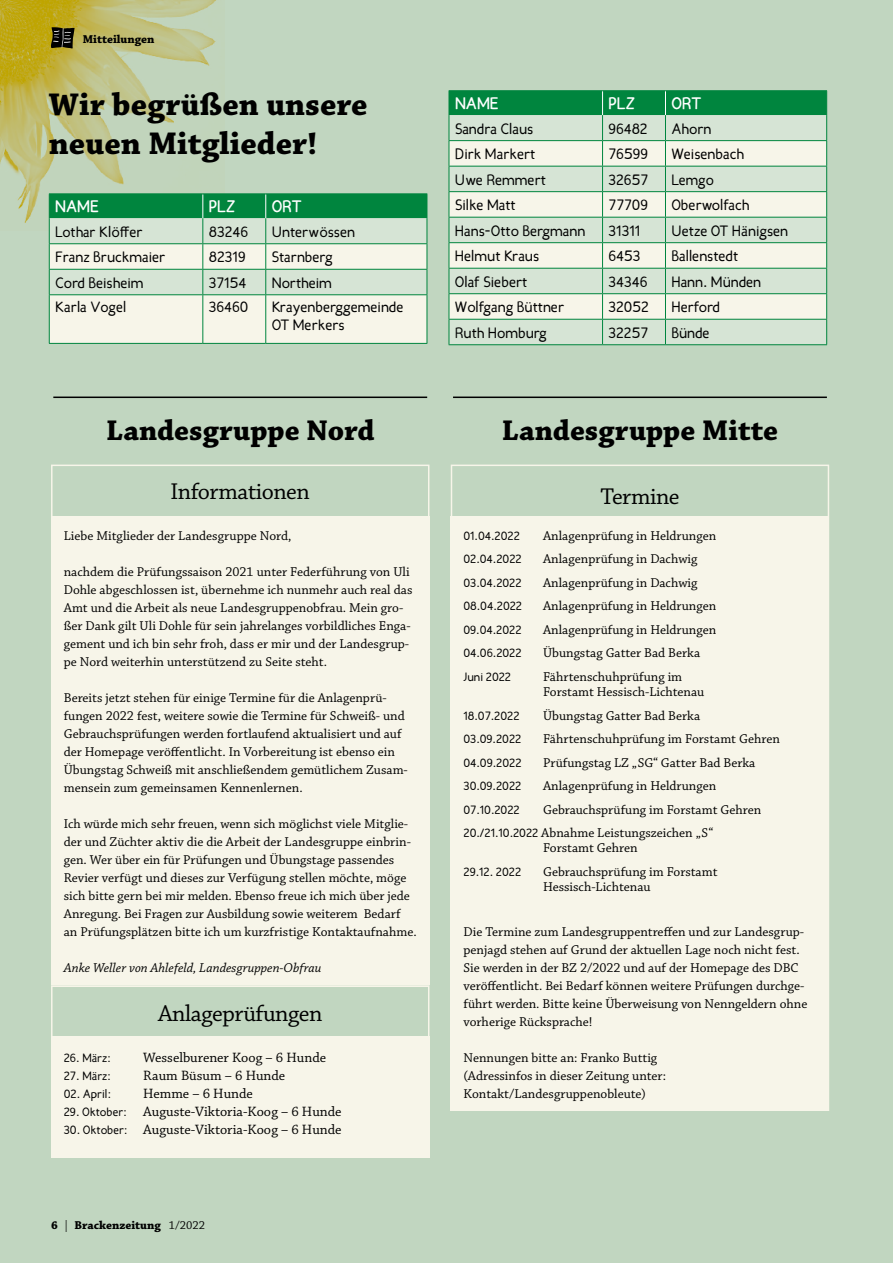
<style>
.page{position:relative;width:893px;height:1263px;background:#c1d6c0}
.page>*{position:absolute;margin:0;border:0;box-sizing:border-box;transform-origin:0 0}
.t1{font:700 33px/39.6px "Chaparral Pro";color:#000}
.t2{font:700 30px "Chaparral Pro";color:#000}
.t3{font:24px "Chaparral Pro";letter-spacing:-.02em;color:#000}
.t4{font:700 16.5px "Candela";color:#fff}
.t5{font:15px/18px "Candela";color:#000}
.t6{font:14.25px "Chaparral Pro";color:#000}
.t7{font:13.5px/18px "Chaparral Pro";color:#000}
.t8{font:italic 13.5px "Chaparral Pro";color:#000}
.t9{font:12px "Candela";color:#000}
.t10{font:700 12px "Chaparral Pro";color:#000}
.s1{font-family:"Candela";font-size:12px}
.s2{font-weight:400}
</style>
<div class="page">
<div style="left:51px;top:517px;width:378px;height:468px;background:#f7f5e9"></div>
<div style="left:51px;top:1036px;width:378px;height:121px;background:#f7f5e9"></div>
<div style="left:451px;top:517px;width:378px;height:594px;background:#f7f5e9"></div>
<hr style="left:53px;top:396px;width:374px;height:2px;background:#000">
<hr style="left:453px;top:396px;width:374px;height:2px;background:#000">
<div style="left:51px;top:985px;width:378px;height:173px;border:2px solid #f7f5e9"></div>
<img style="left:0;top:0;width:217px;height:230px">
<hr style="left:49px;top:343px;width:154px;height:1px;background:#00853e">
<hr style="left:203px;top:343px;width:63px;height:1px;background:#00853e">
<hr style="left:266px;top:343px;width:161px;height:1px;background:#00853e">
<hr style="left:49px;top:193px;width:154px;height:1px;background:#00853e">
<hr style="left:203px;top:193px;width:63px;height:1px;background:#00853e">
<hr style="left:266px;top:193px;width:161px;height:1px;background:#00853e">
<svg style="left:49px;top:194px;width:379px;height:149px;background:#bddac1"></svg>
<hr style="left:449px;top:344px;width:154px;height:1px;background:#00853e">
<hr style="left:603px;top:344px;width:62px;height:1px;background:#00853e">
<hr style="left:665px;top:344px;width:162px;height:1px;background:#00853e">
<hr style="left:449px;top:90px;width:154px;height:1px;background:#00853e">
<hr style="left:603px;top:90px;width:62px;height:1px;background:#00853e">
<hr style="left:665px;top:90px;width:162px;height:1px;background:#00853e">
<svg style="left:449px;top:91px;width:378px;height:253px;background:#c6ddc8"></svg>
<svg style="left:51px;top:27px;width:24px;height:22px"></svg>
<p class="t10" style="left:83px;top:32px;width:73px">Mitteilungen</p>
<h1 class="t1" style="left:49px;top:85px;width:320px">Wir begrüßen unsere neuen Mitglieder!</h1>
<p class="t4" style="left:55px;top:196px;width:45px">NAME</p>
<p class="t4" style="left:209px;top:196px;width:28px">PLZ</p>
<p class="t4" style="left:272px;top:196px;width:31px">ORT</p>
<p class="t5" style="left:55px;top:222px;width:89px">Lothar Klöffer</p>
<p class="t5" style="left:209px;top:222px;width:41px">83246</p>
<p class="t5" style="left:272px;top:222px;width:85px">Unterwössen</p>
<p class="t5" style="left:55px;top:248px;width:112px">Franz Bruckmaier</p>
<p class="t5" style="left:209px;top:248px;width:38px">82319</p>
<p class="t5" style="left:272px;top:248px;width:62px">Starnberg</p>
<p class="t5" style="left:55px;top:273px;width:90px">Cord Beisheim</p>
<p class="t5" style="left:209px;top:273px;width:39px">37154</p>
<p class="t5" style="left:272px;top:273px;width:62px">Northeim</p>
<p class="t5" style="left:55px;top:298px;width:72px">Karla Vogel</p>
<p class="t5" style="left:209px;top:298px;width:41px">36460</p>
<p class="t5" style="left:272px;top:298px;width:133px">Krayenberggemeinde<br>OT Merkers</p>
<p class="t4" style="left:455px;top:93px;width:45px">NAME</p>
<p class="t4" style="left:609px;top:93px;width:28px">PLZ</p>
<p class="t4" style="left:671px;top:93px;width:31px">ORT</p>
<p class="t5" style="left:455px;top:119px;width:80px">Sandra Claus</p>
<p class="t5" style="left:608px;top:119px;width:41px">96482</p>
<p class="t5" style="left:671px;top:119px;width:41px">Ahorn</p>
<p class="t5" style="left:455px;top:145px;width:82px">Dirk Markert</p>
<p class="t5" style="left:608px;top:145px;width:41px">76599</p>
<p class="t5" style="left:671px;top:145px;width:74px">Weisenbach</p>
<p class="t5" style="left:455px;top:170px;width:92px">Uwe Remmert</p>
<p class="t5" style="left:608px;top:170px;width:41px">32657</p>
<p class="t5" style="left:671px;top:170px;width:44px">Lemgo</p>
<p class="t5" style="left:455px;top:196px;width:62px">Silke Matt</p>
<p class="t5" style="left:608px;top:196px;width:41px">77709</p>
<p class="t5" style="left:671px;top:196px;width:79px">Oberwolfach</p>
<p class="t5" style="left:455px;top:221px;width:132px">Hans-Otto Bergmann</p>
<p class="t5" style="left:608px;top:221px;width:33px">31311</p>
<p class="t5" style="left:671px;top:221px;width:118px">Uetze OT Hänigsen</p>
<p class="t5" style="left:455px;top:247px;width:86px">Helmut Kraus</p>
<p class="t5" style="left:608px;top:247px;width:34px">6453</p>
<p class="t5" style="left:671px;top:247px;width:68px">Ballenstedt</p>
<p class="t5" style="left:455px;top:272px;width:74px">Olaf Siebert</p>
<p class="t5" style="left:608px;top:272px;width:40px">34346</p>
<p class="t5" style="left:671px;top:272px;width:91px">Hann. Münden</p>
<p class="t5" style="left:455px;top:298px;width:111px">Wolfgang Büttner</p>
<p class="t5" style="left:608px;top:298px;width:42px">32052</p>
<p class="t5" style="left:671px;top:298px;width:50px">Herford</p>
<p class="t5" style="left:455px;top:323px;width:94px">Ruth Homburg</p>
<p class="t5" style="left:608px;top:323px;width:41px">32257</p>
<p class="t5" style="left:671px;top:323px;width:40px">Bünde</p>
<h2 class="t2" style="left:106px;top:413px;width:270px">Landesgruppe Nord</h2>
<h2 class="t2" style="left:502px;top:413px;width:278px">Landesgruppe Mitte</h2>
<h3 class="t3" style="left:171px;top:478px;width:141px">Informationen</h3>
<h3 class="t3" style="left:600px;top:483px;width:81px">Termine</h3>
<p class="t7" style="left:64px;top:527px;width:229px">Liebe Mitglieder der Landesgruppe Nord,</p>
<p class="t7" style="left:64px;top:563px;width:350px">nachdem die Prüfungssaison 2021 unter Federführung von Uli Dohle abgeschlossen ist, übernehme ich nunmehr auch real das Amt und die Arbeit als neue Landesgruppenobfrau. Mein gro&shy;ßer Dank gilt Uli Dohle für sein jahrelanges vorbildliches Enga&shy;gement und ich bin sehr froh, dass er mir und der Landesgrup&shy;pe Nord weiterhin unterstützend zu Seite steht.</p>
<p class="t7" style="left:64px;top:689px;width:346px">Bereits jetzt stehen für einige Termine für die Anlagenprü&shy;fungen 2022 fest, weitere sowie die Termine für Schweiß- und Gebrauchsprüfungen werden fortlaufend aktualisiert und auf der Homepage veröffentlicht. In Vorbereitung ist ebenso ein Übungstag Schweiß mit anschließendem gemütlichem Zusam&shy;mensein zum gemeinsamen Kennenlernen.</p>
<p class="t7" style="left:64px;top:815px;width:354px">Ich würde mich sehr freuen, wenn sich möglichst viele Mitglie&shy;der und Züchter aktiv die die Arbeit der Landesgruppe einbrin&shy;gen. Wer über ein für Prüfungen und Übungstage passendes Revier verfügt und dieses zur Verfügung stellen möchte, möge sich bitte gern bei mir melden. Ebenso freue ich mich über jede Anregung. Bei Fragen zur Ausbildung sowie weiterem Bedarf an Prüfungsplätzen bitte ich um kurzfristige Kontaktaufnahme.</p>
<p class="t8" style="left:64px;top:960px;width:259px">Anke Weller von Ahlefeld, Landesgruppen-Obfrau</p>
<h3 class="t3" style="left:158px;top:1000px;width:166px">Anlageprüfungen</h3>
<p class="t9" style="left:64px;top:1050px;width:49px">26. März:</p>
<p class="t6" style="left:143px;top:1050px;width:184px">Wesselburener Koog – 6 Hunde</p>
<p class="t9" style="left:64px;top:1068px;width:49px">27. März:</p>
<p class="t6" style="left:143px;top:1068px;width:143px">Raum Büsum – 6 Hunde</p>
<p class="t9" style="left:64px;top:1086px;width:49px">02. April:</p>
<p class="t6" style="left:143px;top:1086px;width:111px">Hemme – 6 Hunde</p>
<p class="t6" style="left:64px;top:1104px;width:279px"><span class="s1">29. Oktober:</span> Auguste-Viktoria-Koog – 6 Hunde</p>
<p class="t6" style="left:64px;top:1122px;width:279px"><span class="s1">30. Oktober:</span> Auguste-Viktoria-Koog – 6 Hunde</p>
<p class="t10" style="left:51px;top:1218px;width:155px">6 <span class="s2">|</span> Brackenzeitung <span class="s2">1/2022</span></p>
<p class="t9" style="left:463px;top:528px;width:58px">01.04.2022</p>
<p class="t7" style="left:543px;top:527px;width:175px">Anlagenprüfung in Heldrungen</p>
<p class="t9" style="left:463px;top:551px;width:60px">02.04.2022</p>
<p class="t7" style="left:543px;top:551px;width:156px">Anlagenprüfung in Dachwig</p>
<p class="t9" style="left:463px;top:575px;width:60px">03.04.2022</p>
<p class="t7" style="left:543px;top:574px;width:156px">Anlagenprüfung in Dachwig</p>
<p class="t9" style="left:463px;top:598px;width:60px">08.04.2022</p>
<p class="t7" style="left:543px;top:598px;width:175px">Anlagenprüfung in Heldrungen</p>
<p class="t9" style="left:463px;top:622px;width:60px">09.04.2022</p>
<p class="t7" style="left:543px;top:621px;width:175px">Anlagenprüfung in Heldrungen</p>
<p class="t9" style="left:463px;top:645px;width:60px">04.06.2022</p>
<p class="t7" style="left:543px;top:645px;width:159px">Übungstag Gatter Bad Berka</p>
<p class="t9" style="left:463px;top:669px;width:49px">Juni 2022</p>
<p class="t7" style="left:543px;top:670px;width:163px;line-height:15px">Fährtenschuhprüfung im<br>Forstamt Hessisch-Lichtenau</p>
<p class="t9" style="left:463px;top:708px;width:58px">18.07.2022</p>
<p class="t7" style="left:543px;top:707px;width:159px">Übungstag Gatter Bad Berka</p>
<p class="t9" style="left:463px;top:731px;width:59px">03.09.2022</p>
<p class="t7" style="left:543px;top:730px;width:238px">Fährtenschuhprüfung im Forstamt Gehren</p>
<p class="t9" style="left:463px;top:755px;width:60px">04.09.2022</p>
<p class="t7" style="left:543px;top:754px;width:214px">Prüfungstag LZ „SG“ Gatter Bad Berka</p>
<p class="t9" style="left:463px;top:778px;width:59px">30.09.2022</p>
<p class="t7" style="left:543px;top:777px;width:175px">Anlagenprüfung in Heldrungen</p>
<p class="t9" style="left:463px;top:802px;width:58px">07.10.2022</p>
<p class="t7" style="left:463px;top:798px;width:299px;line-height:23.5px;text-indent:80px">Gebrauchsprüfung im Forstamt Gehren<br><span class="s1">20./21.10.2022</span> Abnahme Leistungszeichen „S“</p>
<p class="t7" style="left:543px;top:839px;width:96px">Forstamt Gehren</p>
<p class="t9" style="left:463px;top:864px;width:59px">29.12. 2022</p>
<p class="t7" style="left:543px;top:864px;width:176px;line-height:15px">Gebrauchsprüfung im Forstamt<br>Hessisch-Lichtenau</p>
<p class="t7" style="left:463px;top:923px;width:345px">Die Termine zum Landesgruppentreffen und zur Landesgrup&shy;penjagd stehen auf Grund der aktuellen Lage noch nicht fest.<br>Sie werden in der BZ 2/2022 und auf der Homepage des DBC veröffentlicht. Bei Bedarf können weitere Prüfungen durchge&shy;führt werden. Bitte keine Überweisung von Nenngeldern ohne vorherige Rücksprache!</p>
<p class="t7" style="left:463px;top:1049px;width:204px">Nennungen bitte an: Franko Buttig (Adressinfos in dieser Zeitung unter:<br>Kontakt/Landesgruppenobleute)</p>
</div>
